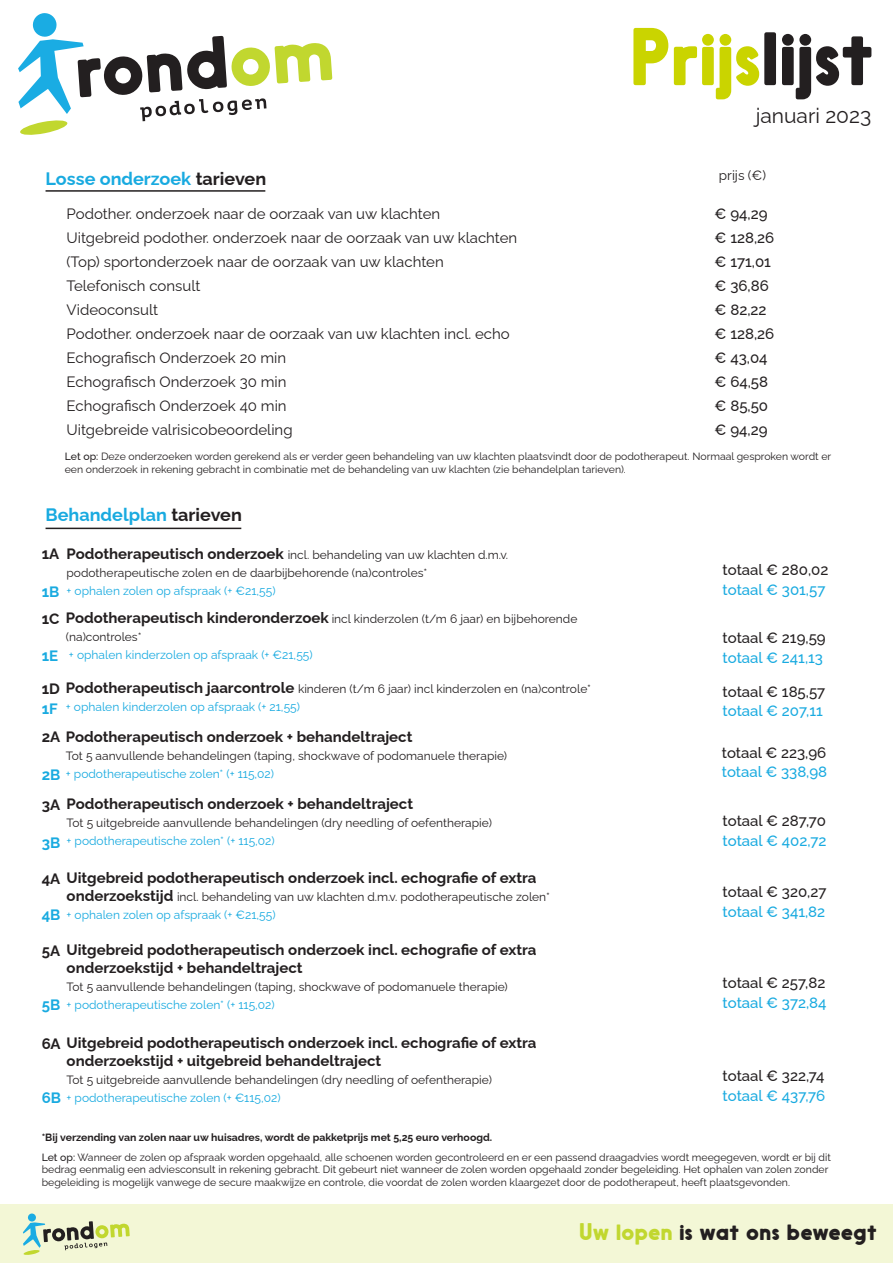
<style>
.page{position:relative;width:893px;height:1263px;background:#fff}
.page>*{position:absolute;margin:0;border:0;box-sizing:border-box;transform-origin:0 0}
.t1{font:76.5px "Nanami Rounded Bld";color:#cad400}
.t2{font:22.5px "Nanami Rounded Bld";letter-spacing:.01em;color:#231f20}
.t3{font:21px "Raleway";color:#231f20}
.t4{font:700 18px "Raleway";color:#19aae0}
.t5{font:700 15px "Raleway";color:#231f20}
.t6{font:15px "Raleway";color:#231f20}
.t7{font:500 15px "Raleway";color:#231f20}
.t8{font:500 15px "Raleway";color:#19aae0}
.t9{font:700 15px "Raleway";color:#19aae0}
.t10{font:13.5px "Raleway";color:#231f20}
.t11{font:12px/18px "Raleway";color:#231f20}
.t12{font:12px "Raleway";color:#19aae0}
.t13{font:10.5px/12.6px "Raleway";color:#231f20}
.t14{font:700 10.5px "Raleway";color:#231f20}
.s1{color:#231f20}
.s2{font-weight:500}
.s3{font-weight:700;font-size:15px}
.s4{color:#19aae0}
.s5{color:#c1d72f}
</style>
<div class="page">
<svg style="left:18px;top:13px;width:314px;height:121px"></svg>
<hr style="left:46px;top:528px;width:195px;height:1px;background:#231f20">
<hr style="left:46px;top:190px;width:219px;height:2px;background:#231f20">
<div style="left:0;top:1205px;width:893px;height:58px;background:#f3f7d6"></div>
<div style="left:28px;top:1213px;width:8px;height:9px;background:#1aace3;border-radius:50%"></div>
<svg style="left:23px;top:1221px;width:107px;height:34px"></svg>
<p class="t1" style="left:630px;top:11px;width:246px">Prijs<span class="s1">lijst</span></p>
<p class="t4" style="left:46px;top:165px;width:222px">Losse onderzoek <span class="s1">tarieven</span></p>
<p class="t3" style="left:756px;top:99px;width:117px">januari 2023</p>
<p class="t10" style="left:719px;top:164px;width:49px">prijs (€)</p>
<p class="t6" style="left:67px;top:201px;width:375px">Podother. onderzoek naar de oorzaak van uw klachten</p>
<p class="t7" style="left:715px;top:201px;width:54px">€ 94,29</p>
<p class="t6" style="left:67px;top:225px;width:452px">Uitgebreid podother. onderzoek naar de oorzaak van uw klachten</p>
<p class="t7" style="left:715px;top:225px;width:61px">€ 128,26</p>
<p class="t6" style="left:67px;top:249px;width:379px">(Top) sportonderzoek naar de oorzaak van uw klachten</p>
<p class="t7" style="left:715px;top:249px;width:58px">€ 171,01</p>
<p class="t6" style="left:67px;top:273px;width:135px">Telefonisch consult</p>
<p class="t7" style="left:715px;top:273px;width:56px">€ 36,86</p>
<p class="t6" style="left:67px;top:297px;width:93px">Videoconsult</p>
<p class="t7" style="left:715px;top:297px;width:53px">€ 82,22</p>
<p class="t6" style="left:67px;top:321px;width:445px">Podother. onderzoek naar de oorzaak van uw klachten incl. echo</p>
<p class="t7" style="left:715px;top:321px;width:61px">€ 128,26</p>
<p class="t6" style="left:67px;top:345px;width:221px">Echografisch Onderzoek 20 min</p>
<p class="t7" style="left:715px;top:345px;width:54px">€ 43,04</p>
<p class="t6" style="left:67px;top:369px;width:221px">Echografisch Onderzoek 30 min</p>
<p class="t7" style="left:715px;top:369px;width:55px">€ 64,58</p>
<p class="t6" style="left:67px;top:393px;width:222px">Echografisch Onderzoek 40 min</p>
<p class="t7" style="left:715px;top:393px;width:55px">€ 85,50</p>
<p class="t6" style="left:67px;top:417px;width:228px">Uitgebreide valrisicobeoordeling</p>
<p class="t7" style="left:715px;top:417px;width:54px">€ 94,29</p>
<p class="t13" style="left:65px;top:449px;width:768px"><span class="s2">Let op:</span> Deze onderzoeken worden gerekend als er verder geen behandeling van uw klachten plaatsvindt door de podotherapeut. Normaal gesproken wordt er een onderzoek in rekening gebracht in combinatie met de behandeling van uw klachten (zie behandelplan tarieven).</p>
<p class="t4" style="left:46px;top:500px;width:198px">Behandelplan <span class="s1">tarieven</span></p>
<p class="t5" style="left:42px;top:542px;width:19px">1A</p>
<p class="t9" style="left:42px;top:579px;width:19px">1B</p>
<p class="t11" style="left:67px;top:544px;width:443px"><span class="s3">Podotherapeutisch onderzoek</span> incl. behandeling van uw klachten d.m.v.</p>
<p class="t11" style="left:67px;top:562px;width:362px">podotherapeutische zolen en de daarbijbehorende (na)controles* <span class="s4">+ ophalen zolen op afspraak (+ €21,55)</span></p>
<p class="t11" style="left:66px;top:608px;width:513px"><span class="s3">Podotherapeutisch kinderonderzoek</span> incl kinderzolen (t/m 6 jaar) en bijbehorende</p>
<p class="t11" style="left:66px;top:626px;width:77px">(na)controles*</p>
<p class="t12" style="left:69px;top:645px;width:245px">+ ophalen kinderzolen op afspraak (+ €21,55)</p>
<p class="t11" style="left:66px;top:679px;width:527px"><span class="s3">Podotherapeutisch jaarcontrole</span> kinderen (t/m 6 jaar) incl kinderzolen en (na)controle*</p>
<p class="t12" style="left:66px;top:697px;width:236px">+ ophalen kinderzolen op afspraak (+ 21,55)</p>
<p class="t5" style="left:42px;top:607px;width:19px">1C</p>
<p class="t9" style="left:42px;top:644px;width:18px">1E</p>
<p class="t5" style="left:42px;top:677px;width:20px">1D</p>
<p class="t9" style="left:42px;top:696px;width:18px">1F</p>
<p class="t5" style="left:42px;top:724px;width:372px">2A Podotherapeutisch onderzoek + behandeltraject</p>
<p class="t11" style="left:66px;top:745px;width:443px">Tot 5 aanvullende behandelingen (taping, shockwave of podomanuele therapie)</p>
<p class="t12" style="left:66px;top:764px;width:210px">+ podotherapeutische zolen* (+ 115,02)</p>
<p class="t9" style="left:42px;top:763px;width:20px">2B</p>
<p class="t5" style="left:42px;top:792px;width:373px">3A Podotherapeutisch onderzoek + behandeltraject</p>
<p class="t11" style="left:67px;top:812px;width:427px">Tot 5 uitgebreide aanvullende behandelingen (dry needling of oefentherapie)</p>
<p class="t12" style="left:67px;top:831px;width:210px">+ podotherapeutische zolen* (+ 115,02)</p>
<p class="t9" style="left:42px;top:830px;width:20px">3B</p>
<p class="t5" style="left:42px;top:865px;width:496px">4A Uitgebreid podotherapeutisch onderzoek incl. echografie of extra</p>
<p class="t11" style="left:67px;top:886px;width:485px"><span class="s3">onderzoekstijd</span> incl. behandeling van uw klachten d.m.v. podotherapeutische zolen*</p>
<p class="t12" style="left:67px;top:905px;width:210px">+ ophalen zolen op afspraak (+ €21,55)</p>
<p class="t9" style="left:42px;top:903px;width:20px">4B</p>
<p class="t5" style="left:42px;top:938px;width:496px">5A Uitgebreid podotherapeutisch onderzoek incl. echografie of extra</p>
<p class="t5" style="left:67px;top:956px;width:238px">onderzoekstijd + behandeltraject</p>
<p class="t11" style="left:67px;top:976px;width:443px">Tot 5 aanvullende behandelingen (taping, shockwave of podomanuele therapie)</p>
<p class="t12" style="left:67px;top:995px;width:210px">+ podotherapeutische zolen* (+ 115,02)</p>
<p class="t9" style="left:42px;top:993px;width:20px">5B</p>
<p class="t5" style="left:42px;top:1031px;width:496px">6A Uitgebreid podotherapeutisch onderzoek incl. echografie of extra</p>
<p class="t5" style="left:67px;top:1049px;width:316px">onderzoekstijd + uitgebreid behandeltraject</p>
<p class="t11" style="left:67px;top:1070px;width:427px">Tot 5 uitgebreide aanvullende behandelingen (dry needling of oefentherapie)</p>
<p class="t12" style="left:67px;top:1088px;width:216px">+ podotherapeutische zolen (+ €115,02)</p>
<p class="t9" style="left:42px;top:1086px;width:21px">6B</p>
<p class="t14" style="left:42px;top:1129px;width:452px">*Bij verzending van zolen naar uw huisadres, wordt de pakketprijs met 5,25 euro verhoogd.</p>
<p class="t7" style="left:723px;top:558px;width:107px">totaal € 280,02</p>
<p class="t8" style="left:723px;top:578px;width:104px">totaal € 301,57</p>
<p class="t7" style="left:723px;top:626px;width:105px">totaal € 219,59</p>
<p class="t8" style="left:723px;top:646px;width:102px">totaal € 241,13</p>
<p class="t7" style="left:723px;top:679px;width:104px">totaal € 185,57</p>
<p class="t8" style="left:723px;top:699px;width:102px">totaal € 207,11</p>
<p class="t7" style="left:722px;top:740px;width:106px">totaal € 223,96</p>
<p class="t8" style="left:722px;top:760px;width:107px">totaal € 338,98</p>
<p class="t7" style="left:723px;top:809px;width:105px">totaal € 287,70</p>
<p class="t8" style="left:723px;top:829px;width:105px">totaal € 402,72</p>
<p class="t7" style="left:723px;top:880px;width:105px">totaal € 320,27</p>
<p class="t8" style="left:723px;top:899px;width:104px">totaal € 341,82</p>
<p class="t7" style="left:723px;top:971px;width:104px">totaal € 257,82</p>
<p class="t8" style="left:723px;top:990px;width:105px">totaal € 372,84</p>
<p class="t7" style="left:723px;top:1064px;width:103px">totaal € 322,74</p>
<p class="t8" style="left:723px;top:1083px;width:104px">totaal € 437,76</p>
<p class="t13" style="left:42px;top:1149px;width:791px"><span class="s2">Let op:</span> Wanneer de zolen op afspraak worden opgehaald, alle schoenen worden gecontroleerd en er een passend draagadvies wordt meegegeven, wordt er bij dit bedrag eenmalig een adviesconsult in rekening gebracht. Dit gebeurt niet wanneer de zolen worden opgehaald zonder begeleiding. Het ophalen van zolen zonder begeleiding is mogelijk vanwege de secure maakwijze en controle, die voordat de zolen worden klaargezet door de podotherapeut, heeft plaatsgevonden.</p>
<p class="t2" style="left:579px;top:1218px;width:299px"><span class="s5">Uw lopen</span> is wat ons beweegt</p>
</div>
